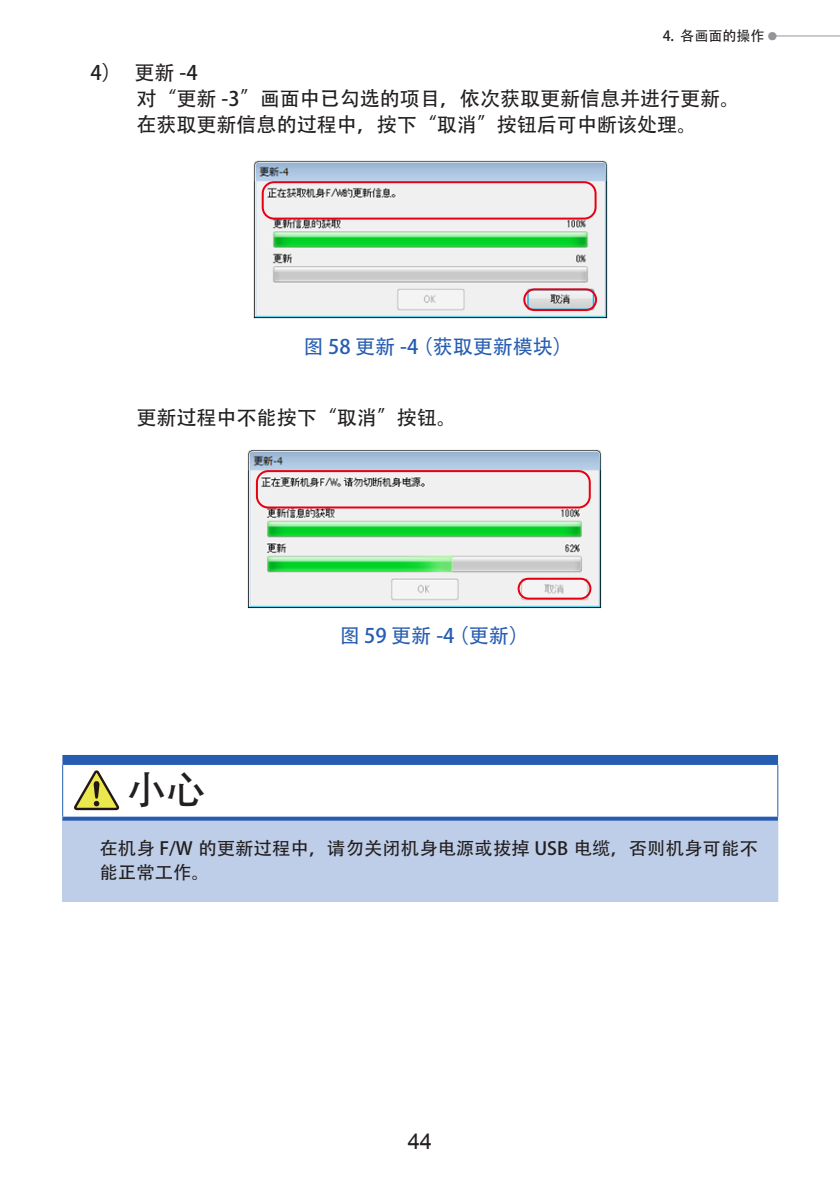
<style>
.page{position:relative;width:840px;height:1191px;background:#fff}
.page>*{position:absolute;margin:0;border:0;box-sizing:border-box;transform-origin:0 0}
._02_L_Pre_warning{font:40px "Adobe Heiti Std";color:#231f20}
.t1{font:22px "Arial";color:#231f20}
._07_Table1_text_G_No{font:20px "Adobe Heiti Std";color:#231f20}
.t2{font:20px "Adobe Heiti Std";color:#275db1}
._06_Warning_Text_2{font:18px/24px "Adobe Heiti Std";color:#231f20}
.t3{font:14px "Adobe Heiti Std";color:#231f20}
.s1{font-size:10px;color:#939598}
</style>
<div class="page">
<hr style="left:769px;top:35px;width:70px;height:1px;background:#939598">
<div style="left:63px;top:818px;width:714px;height:83px;background:#becee8"></div>
<hr style="left:62px;top:820px;width:1px;height:81px;background:#becee8">
<hr style="left:777px;top:820px;width:1px;height:81px;background:#becee8">
<div style="left:62px;top:755px;width:715px;height:10px;background:#275db1"></div>
<hr style="left:62px;top:765px;width:1px;height:51px;background:#275db1">
<hr style="left:777px;top:765px;width:1px;height:51px;background:#275db1">
<svg style="left:62px;top:816px;width:715px;height:4px;background:#4b78be"></svg>
<svg style="left:75px;top:770px;width:44px;height:40px"></svg>
<img style="left:253px;top:160px;width:355px;height:159px">
<div style="left:523px;top:288px;width:73px;height:23px;border:2px solid #e60012;border-radius:10px"></div>
<div style="left:261px;top:181px;width:335px;height:39px;border:2px solid #e60012;border-radius:11px"></div>
<img style="left:247px;top:449px;width:355px;height:160px">
<div style="left:517px;top:578px;width:74px;height:21px;border:2px solid #e60012;border-radius:10px"></div>
<div style="left:256px;top:470px;width:334px;height:38px;border:2px solid #e60012;border-radius:11px"></div>
<p class="t3" style="left:662px;top:28px;width:116px">4. 各画面的操作 <span class="s1">●</span></p>
<p class="_07_Table1_text_G_No" style="left:90px;top:61px;width:109px">4） 更新 -4</p>
<p class="_07_Table1_text_G_No" style="left:136px;top:87px;width:605px">对“更新 -3”画面中已勾选的项目，依次获取更新信息并进行更新。</p>
<p class="_07_Table1_text_G_No" style="left:136px;top:113px;width:561px">在获取更新信息的过程中，按下“取消”按钮后可中断该处理。</p>
<p class="t2" style="left:303px;top:334px;width:271px">图 58 更新 -4 （获取更新模块）</p>
<p class="_07_Table1_text_G_No" style="left:136px;top:406px;width:321px">更新过程中不能按下“取消”按钮。</p>
<p class="t2" style="left:339px;top:623px;width:191px">图 59 更新 -4 （更新）</p>
<p class="_02_L_Pre_warning" style="left:126px;top:766px;width:81px">小心</p>
<p class="_06_Warning_Text_2" style="left:99px;top:837px;width:659px">在机身 F/W 的更新过程中，请勿关闭机身电源或拔掉 USB 电缆，否则机身可能不能正常工作。</p>
<p class="t1" style="left:407px;top:1127px;width:26px">44</p>
</div>
